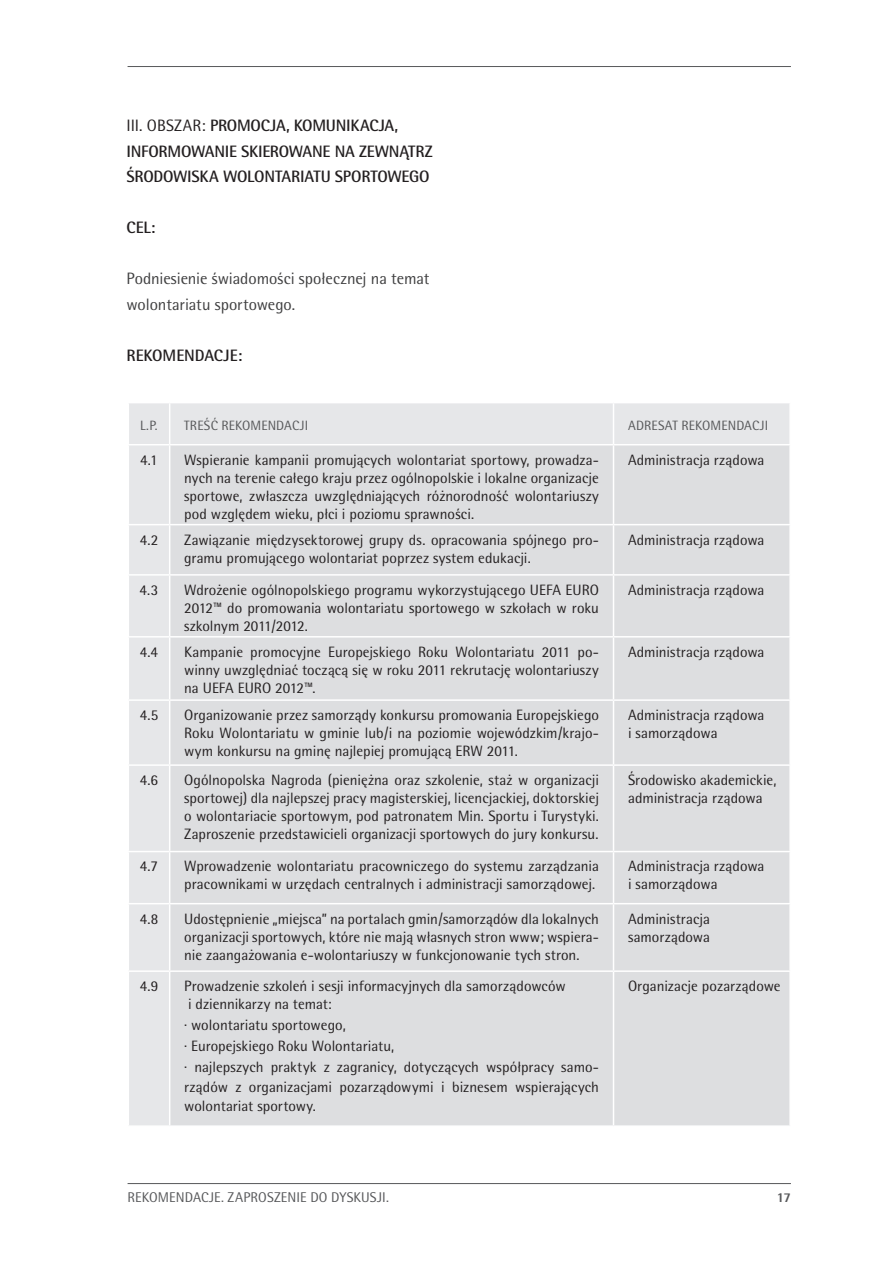
<style>
.page{position:relative;width:893px;height:1263px;background:#fff}
.page>*{position:absolute;margin:0;border:0;box-sizing:border-box;transform-origin:0 0}
.t1{font:700 16.5px/25.5px "Rotis Semi Sans Pl";letter-spacing:-.015em;color:#231f20}
.t2{font:16.5px/25.5px "Rotis Semi Sans Pl";letter-spacing:-.005em;color:#3f3f40}
.t3{font:15px/18px "Rotis Semi Sans Pl";color:#231f20}
.t4{font:14.1px "Rotis Semi Sans Pl";letter-spacing:.005em;color:#57585a}
.t5{font:13.5px "Rotis Semi Sans Pl";letter-spacing:.01em;color:#57585a}
.t6{font:13.5px "Rotis Semi Sans Pl Ex Bd";color:#57585a}
.s1{font-weight:400}
</style>
<div class="page">
<hr style="left:128px;top:1183px;width:663px;height:1px;background:#57585a">
<hr style="left:128px;top:66px;width:663px;height:1px;background:#57585a">
<div style="left:129px;top:403px;width:660px;height:722px;background:#e6e7e9"></div>
<svg style="left:170px;top:445px;width:619px;height:680px;background:#dfe0e2"></svg>
<hr style="left:169px;top:403px;width:1px;height:41px;background:#fff">
<hr style="left:613px;top:403px;width:1px;height:41px;background:#fff">
<hr style="left:128px;top:444px;width:42px;height:1px;background:#fff">
<hr style="left:128px;top:524px;width:42px;height:1px;background:#fff">
<hr style="left:169px;top:525px;width:1px;height:49px;background:#fff">
<hr style="left:613px;top:525px;width:1px;height:49px;background:#fff">
<hr style="left:128px;top:574px;width:42px;height:2px;background:#fff">
<hr style="left:170px;top:574px;width:443px;height:2px;background:#fff">
<hr style="left:169px;top:576px;width:1px;height:60px;background:#fff">
<hr style="left:613px;top:574px;width:178px;height:2px;background:#fff">
<hr style="left:613px;top:576px;width:1px;height:60px;background:#fff">
<hr style="left:128px;top:636px;width:42px;height:1px;background:#fff">
<hr style="left:170px;top:636px;width:443px;height:1px;background:#fff">
<hr style="left:169px;top:637px;width:1px;height:62px;background:#fff">
<hr style="left:613px;top:636px;width:178px;height:1px;background:#fff">
<hr style="left:613px;top:637px;width:1px;height:62px;background:#fff">
<hr style="left:128px;top:699px;width:42px;height:2px;background:#fff">
<hr style="left:170px;top:699px;width:443px;height:2px;background:#fff">
<hr style="left:169px;top:701px;width:1px;height:63px;background:#fff">
<hr style="left:613px;top:699px;width:178px;height:2px;background:#fff">
<hr style="left:613px;top:701px;width:1px;height:63px;background:#fff">
<hr style="left:128px;top:764px;width:42px;height:2px;background:#fff">
<hr style="left:170px;top:764px;width:443px;height:2px;background:#fff">
<hr style="left:169px;top:766px;width:1px;height:85px;background:#fff">
<hr style="left:613px;top:764px;width:178px;height:2px;background:#fff">
<hr style="left:613px;top:766px;width:1px;height:85px;background:#fff">
<hr style="left:128px;top:851px;width:42px;height:1px;background:#fff">
<hr style="left:170px;top:851px;width:443px;height:1px;background:#fff">
<hr style="left:169px;top:852px;width:1px;height:51px;background:#fff">
<hr style="left:613px;top:851px;width:178px;height:1px;background:#fff">
<hr style="left:613px;top:852px;width:1px;height:51px;background:#fff">
<hr style="left:128px;top:903px;width:42px;height:1px;background:#fff">
<hr style="left:170px;top:903px;width:443px;height:1px;background:#fff">
<hr style="left:169px;top:904px;width:1px;height:66px;background:#fff">
<hr style="left:613px;top:903px;width:178px;height:1px;background:#fff">
<hr style="left:613px;top:904px;width:1px;height:66px;background:#fff">
<hr style="left:128px;top:970px;width:42px;height:2px;background:#fff">
<hr style="left:170px;top:970px;width:443px;height:2px;background:#fff">
<hr style="left:169px;top:972px;width:1px;height:153px;background:#fff">
<hr style="left:613px;top:970px;width:178px;height:2px;background:#fff">
<hr style="left:613px;top:972px;width:1px;height:153px;background:#fff">
<hr style="left:170px;top:444px;width:443px;height:1px;background:#fff">
<hr style="left:169px;top:445px;width:1px;height:79px;background:#fff">
<hr style="left:170px;top:524px;width:443px;height:1px;background:#fff">
<hr style="left:613px;top:444px;width:178px;height:1px;background:#fff">
<hr style="left:613px;top:445px;width:1px;height:79px;background:#fff">
<hr style="left:613px;top:524px;width:178px;height:1px;background:#fff">
<p class="t1" style="left:126px;top:113px;width:308px"><span class="s1">III. OBSZAR:</span> PROMOCJA, KOMUNIKACJA,<br>INFORMOWANIE SKIEROWANE NA ZEWNĄTRZ<br>ŚRODOWISKA WOLONTARIATU SPORTOWEGO</p>
<p class="t1" style="left:126px;top:215px;width:31px">CEL:</p>
<p class="t2" style="left:126px;top:266px;width:305px">Podniesienie świadomości społecznej na temat wolontariatu sportowego.</p>
<p class="t1" style="left:126px;top:342px;width:117px">REKOMENDACJE:</p>
<p class="t5" style="left:140px;top:417px;width:19px">L.P.</p>
<p class="t5" style="left:184px;top:417px;width:126px">TREŚĆ REKOMENDACJI</p>
<p class="t5" style="left:628px;top:417px;width:142px">ADRESAT REKOMENDACJI</p>
<p class="t3" style="left:140px;top:450px;width:19px">4.1</p>
<p class="t3" style="left:184px;top:450px;width:416px;text-align:justify">Wspieranie kampanii promujących wolontariat sportowy, prowadza&shy;nych na terenie całego kraju przez ogólnopolskie i lokalne organizacje sportowe, zwłaszcza uwzględniających różnorodność wolontariuszy pod względem wieku, płci i poziomu sprawności.</p>
<p class="t3" style="left:628px;top:450px;width:138px">Administracja rządowa</p>
<p class="t3" style="left:140px;top:530px;width:20px">4.2</p>
<p class="t3" style="left:184px;top:530px;width:416px">Zawiązanie międzysektorowej grupy ds. opracowania spójnego pro&shy;gramu promującego wolontariat poprzez system edukacji.</p>
<p class="t3" style="left:628px;top:530px;width:138px">Administracja rządowa</p>
<p class="t3" style="left:140px;top:581px;width:20px">4.3</p>
<p class="t3" style="left:184px;top:581px;width:416px;text-align:justify">Wdrożenie ogólnopolskiego programu wykorzystującego UEFA EURO 2012™ do promowania wolontariatu sportowego w szkołach w roku szkolnym 2011/2012.</p>
<p class="t3" style="left:628px;top:581px;width:138px">Administracja rządowa</p>
<p class="t3" style="left:140px;top:642px;width:20px">4.4</p>
<p class="t3" style="left:184px;top:642px;width:416px;text-align:justify">Kampanie promocyjne Europejskiego Roku Wolontariatu 2011 po&shy;winny uwzględniać toczącą się w roku 2011 rekrutację wolontariuszy na UEFA EURO 2012™.</p>
<p class="t3" style="left:628px;top:642px;width:138px">Administracja rządowa</p>
<p class="t3" style="left:140px;top:706px;width:20px">4.5</p>
<p class="t3" style="left:184px;top:706px;width:416px;text-align:justify">Organizowanie przez samorządy konkursu promowania Europejskiego Roku Wolontariatu w gminie lub/i na poziomie wojewódzkim/krajo&shy;wym konkursu na gminę najlepiej promującą ERW 2011.</p>
<p class="t3" style="left:628px;top:706px;width:138px">Administracja rządowa i samorządowa</p>
<p class="t3" style="left:140px;top:771px;width:20px">4.6</p>
<p class="t3" style="left:184px;top:771px;width:416px;text-align:justify">Ogólnopolska Nagroda (pieniężna oraz szkolenie, staż w organizacji sportowej) dla najlepszej pracy magisterskiej, licencjackiej, doktorskiej o wolontariacie sportowym, pod patronatem Min. Sportu i Turystyki.<br>Zaproszenie przedstawicieli organizacji sportowych do jury konkursu.</p>
<p class="t3" style="left:628px;top:771px;width:150px">Środowisko akademickie, administracja rządowa</p>
<p class="t3" style="left:140px;top:857px;width:20px">4.7</p>
<p class="t3" style="left:184px;top:857px;width:416px">Wprowadzenie wolontariatu pracowniczego do systemu zarządzania pracownikami w urzędach centralnych i administracji samorządowej.</p>
<p class="t3" style="left:628px;top:857px;width:138px">Administracja rządowa i samorządowa</p>
<p class="t3" style="left:140px;top:909px;width:20px">4.8</p>
<p class="t3" style="left:184px;top:909px;width:416px;text-align:justify">Udostępnienie „miejsca” na portalach gmin/samorządów dla lokalnych organizacji sportowych, które nie mają własnych stron www; wspiera&shy;nie zaangażowania e-wolontariuszy w funkcjonowanie tych stron.</p>
<p class="t3" style="left:628px;top:909px;width:84px">Administracja samorządowa</p>
<p class="t3" style="left:140px;top:977px;width:20px">4.9</p>
<p class="t3" style="left:184px;top:977px;width:383px">Prowadzenie szkoleń i sesji informacyjnych dla samorządowców i dziennikarzy na temat:</p>
<p class="t3" style="left:184px;top:1014px;width:416px;line-height:21px">· wolontariatu sportowego,<br>· Europejskiego Roku Wolontariatu,<br>· najlepszych praktyk z zagranicy, dotyczących współpracy samo-</p>
<p class="t3" style="left:184px;top:1077px;width:416px;line-height:19.5px">rządów z organizacjami pozarządowymi i biznesem wspierających wolontariat sportowy.</p>
<p class="t3" style="left:628px;top:977px;width:154px">Organizacje pozarządowe</p>
<p class="t4" style="left:128px;top:1188px;width:263px">REKOMENDACJE. ZAPROSZENIE DO DYSKUSJI.</p>
<p class="t6" style="left:777px;top:1188px;width:16px">17</p>
</div>
